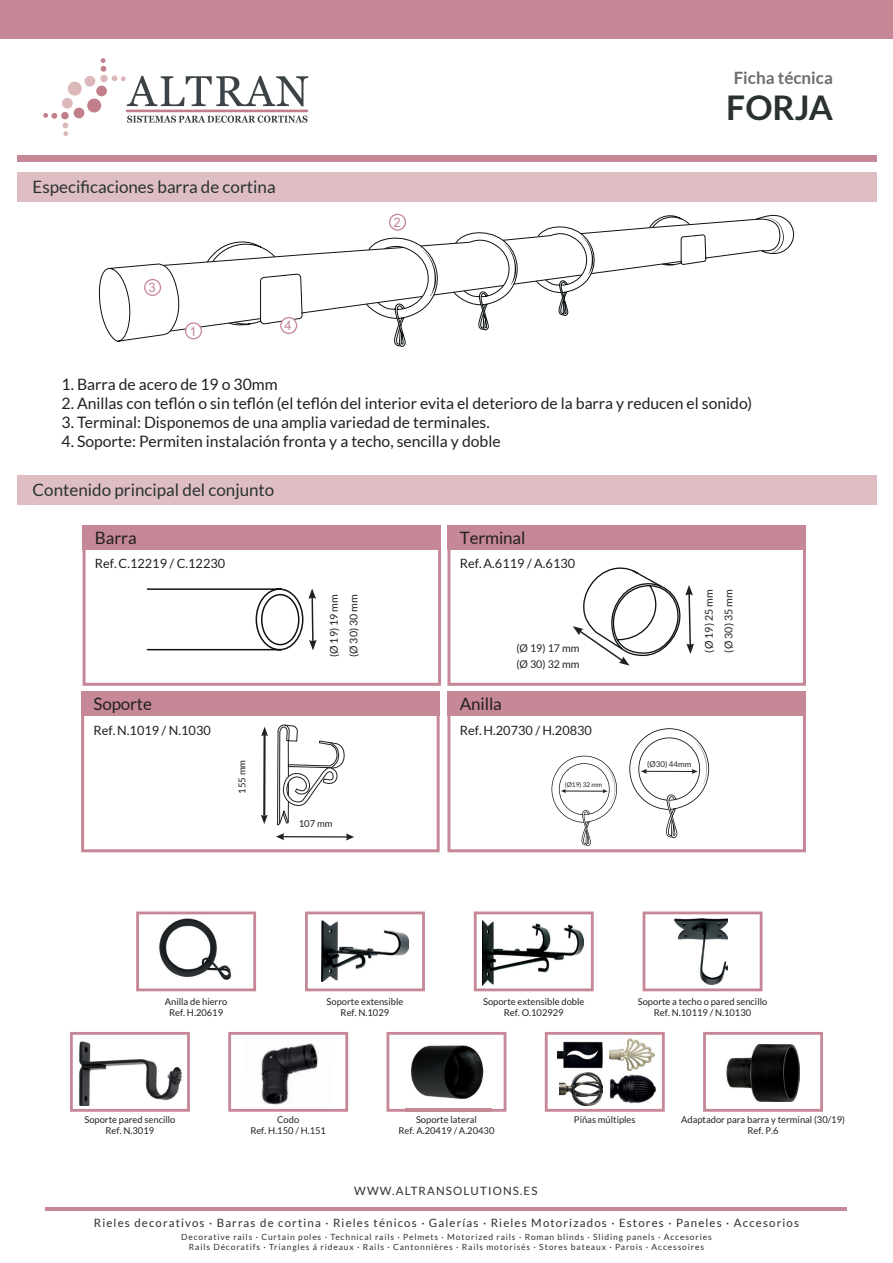
<style>
.page{position:relative;width:893px;height:1263px;background:#fff}
.page>*{position:absolute;margin:0;border:0;box-sizing:border-box;transform-origin:0 0}
.t1{font:700 34.05px "Lato";color:#293131}
.t2{font:16.95px "Lato";color:#293131}
.t3{font:16.95px "Lato";letter-spacing:-.01em;color:#231f20}
.t4{font:700 16.95px "Lato";color:#6c6d70}
.t5{font:15.75px "Lato";color:#231f20}
.t6{font:13.05px "Arial";color:#c68897}
.t7{font:12.75px "Lato";color:#231f20}
.t8{font:11.55px "Lato";letter-spacing:.1em;color:#293131}
.t9{font:10.65px/19.5px "Lato";color:#231f20}
.t10{font:9.45px "Lato";color:#231f20}
.t11{font:9.3px/11.2px "Lato";color:#231f20;text-align:center}
.t12{font:8.55px/10.2px "Lato";letter-spacing:.1em;color:#293131;text-align:center}
.t13{font:7.95px "Lato";color:#231f20}
.t14{font:6.6px "Lato";color:#231f20}
</style>
<div class="page">
<svg style="left:43px;top:113px;width:14px;height:6px"></svg>
<div style="left:61px;top:112px;width:8px;height:7px;background:#c07f8a;border-radius:50%"></div>
<div style="left:74px;top:108px;width:10px;height:10px;background:#c07f8a;border-radius:50%"></div>
<div style="left:87px;top:99px;width:14px;height:13px;background:#c07f8a;border-radius:50%"></div>
<div style="left:96px;top:86px;width:11px;height:10px;background:#c07f8a;border-radius:50%"></div>
<svg style="left:101px;top:58px;width:5px;height:14px"></svg>
<hr style="left:126px;top:110px;width:182px;height:2px;background:#c07f8a">
<svg style="left:112px;top:75px;width:196px;height:31px"></svg>
<div style="left:100px;top:75px;width:8px;height:7px;background:#ddb8bb;border-radius:50%"></div>
<div style="left:85px;top:76px;width:10px;height:11px;background:#ddb8bb;border-radius:50%"></div>
<div style="left:68px;top:82px;width:14px;height:14px;background:#ddb8bb;border-radius:50%"></div>
<div style="left:62px;top:98px;width:11px;height:11px;background:#ddb8bb;border-radius:50%"></div>
<svg style="left:63px;top:123px;width:5px;height:13px"></svg>
<svg style="left:127px;top:116px;width:181px;height:7px"></svg>
<div style="left:17px;top:156px;width:859px;height:6px;background:#c68897"></div>
<div style="left:0;top:0;width:893px;height:38px;background:#c68897"></div>
<div style="left:17px;top:172px;width:859px;height:30px;background:#dfbec3"></div>
<div style="left:17px;top:475px;width:859px;height:30px;background:#dfbec3"></div>
<hr style="left:46px;top:1207px;width:801px;height:4px;background:#c68897">
<svg style="left:98px;top:214px;width:696px;height:128px"></svg>
<svg style="left:763px;top:217px;width:21px;height:36px"></svg>
<svg style="left:707px;top:218px;width:56px;height:108px"></svg>
<svg style="left:162px;top:214px;width:545px;height:133px"></svg>
<div style="left:186px;top:323px;width:15px;height:16px;background:#fff;border-radius:50%"></div>
<div style="left:185px;top:322px;width:17px;height:17px;border:1px solid #c68897;border-radius:50%"></div>
<div style="left:390px;top:214px;width:15px;height:16px;background:#fff;border-radius:50%"></div>
<div style="left:389px;top:214px;width:17px;height:17px;border:1px solid #c68897;border-radius:50%"></div>
<div style="left:145px;top:280px;width:15px;height:15px;background:#fff;border-radius:50%"></div>
<div style="left:144px;top:279px;width:17px;height:17px;border:1px solid #c68897;border-radius:50%"></div>
<div style="left:281px;top:318px;width:16px;height:15px;background:#fff;border-radius:50%"></div>
<div style="left:280px;top:317px;width:17px;height:17px;border:1px solid #c68897;border-radius:50%"></div>
<div style="left:83px;top:525px;width:358px;height:24px;background:#c68897"></div>
<div style="left:83px;top:546px;width:358px;height:140px;border:3px solid #c68897"></div>
<svg style="left:146px;top:588px;width:171px;height:63px"></svg>
<div style="left:447px;top:525px;width:359px;height:24px;background:#c68897"></div>
<div style="left:447px;top:546px;width:359px;height:140px;border:3px solid #c68897"></div>
<svg style="left:573px;top:567px;width:121px;height:99px"></svg>
<div style="left:447px;top:691px;width:359px;height:25px;background:#c68897"></div>
<div style="left:447px;top:713px;width:359px;height:139px;border:3px solid #c68897"></div>
<svg style="left:551px;top:756px;width:66px;height:90px"></svg>
<svg style="left:629px;top:728px;width:80px;height:110px"></svg>
<svg style="left:136px;top:911px;width:120px;height:80px"></svg>
<svg style="left:70px;top:1032px;width:120px;height:80px"></svg>
<svg style="left:228px;top:1032px;width:120px;height:80px"></svg>
<svg style="left:386px;top:1032px;width:120px;height:80px"></svg>
<svg style="left:545px;top:1032px;width:120px;height:80px"></svg>
<div style="left:703px;top:1032px;width:120px;height:80px;border:3px solid #c68897"></div>
<svg style="left:305px;top:911px;width:120px;height:80px"></svg>
<svg style="left:474px;top:911px;width:120px;height:80px"></svg>
<svg style="left:643px;top:911px;width:119px;height:80px"></svg>
<div style="left:81px;top:691px;width:359px;height:25px;background:#c68897"></div>
<div style="left:81px;top:713px;width:359px;height:139px;border:3px solid #c68897"></div>
<hr style="left:263px;top:734px;width:3px;height:82px;background:#231f20">
<svg style="left:261px;top:815px;width:7px;height:9px"></svg>
<svg style="left:261px;top:727px;width:7px;height:9px"></svg>
<hr style="left:282px;top:836px;width:66px;height:1px;background:#231f20">
<svg style="left:276px;top:833px;width:8px;height:7px"></svg>
<svg style="left:346px;top:833px;width:8px;height:7px"></svg>
<img style="left:607px;top:1073px;width:53px;height:34px">
<img style="left:560px;top:1072px;width:42px;height:33px">
<img style="left:609px;top:1038px;width:45px;height:32px">
<img style="left:555px;top:1040px;width:50px;height:29px">
<img style="left:405px;top:1040px;width:87px;height:69px">
<img style="left:405px;top:1109px;width:87px;height:3px">
<img style="left:151px;top:917px;width:86px;height:70px">
<img style="left:240px;top:1041px;width:95px;height:68px">
<img style="left:240px;top:1109px;width:90px;height:2px">
<img style="left:674px;top:918px;width:54px;height:67px">
<img style="left:78px;top:1041px;width:104px;height:65px">
<img style="left:321px;top:920px;width:88px;height:62px">
<img style="left:482px;top:920px;width:102px;height:65px">
<img style="left:726px;top:1044px;width:73px;height:57px">
<svg style="left:277px;top:724px;width:68px;height:102px"></svg>
<h2 class="t2" style="left:33px;top:178px;width:245px">Especificaciones barra de cortina</h2>
<h3 class="t6" style="left:149px;top:279px;width:9px">3</h3>
<h3 class="t6" style="left:189px;top:322px;width:9px">1</h3>
<h3 class="t6" style="left:285px;top:317px;width:9px">4</h3>
<h3 class="t6" style="left:393px;top:213px;width:9px">2</h3>
<h2 class="t4" style="left:734px;top:68px;width:101px">Ficha técnica</h2>
<h1 class="t1" style="left:726px;top:89px;width:108px">FORJA</h1>
<h3 class="t5" style="left:62px;top:376px;width:218px">1. Barra de acero de 19 o 30mm</h3>
<h3 class="t5" style="left:62px;top:394px;width:692px">2. Anillas con teflón o sin teflón (el teflón del interior evita el deterioro de la barra y reducen el sonido)</h3>
<h3 class="t5" style="left:62px;top:413px;width:430px">3. Terminal: Disponemos de una amplia variedad de terminales.</h3>
<h3 class="t5" style="left:62px;top:432px;width:441px">4. Soporte: Permiten instalación fronta y a techo, sencilla y doble</h3>
<h2 class="t2" style="left:33px;top:481px;width:243px">Contenido principal del conjunto</h2>
<h2 class="t3" style="left:95px;top:528px;width:43px">Barra</h2>
<h3 class="t7" style="left:95px;top:557px;width:132px">Ref.C.12219 / C.12230</h3>
<h2 class="t3" style="left:460px;top:528px;width:67px">Terminal</h2>
<h3 class="t7" style="left:460px;top:557px;width:117px">Ref.A.6119 / A.6130</h3>
<p class="t9" style="left:324px;top:657px;width:65px;rotate:-90deg">(Ø 19) 19 mm (Ø 30) 30 mm</p>
<p class="t9" style="left:516px;top:638px;width:65px">(Ø 19) 17 mm</p>
<p class="t9" style="left:699px;top:652px;width:65px;rotate:-90deg">(Ø 19) 25 mm (Ø 30) 35 mm</p>
<p class="t9" style="left:516px;top:654px;width:65px">(Ø 30) 32 mm</p>
<h2 class="t3" style="left:94px;top:695px;width:60px">Soporte</h2>
<h3 class="t7" style="left:94px;top:723px;width:119px">Ref.N.1019 / N.1030</h3>
<h2 class="t3" style="left:460px;top:695px;width:43px">Anilla</h2>
<h3 class="t7" style="left:460px;top:723px;width:134px">Ref.H.20730 / H.20830</h3>
<p class="t10" style="left:237px;top:794px;width:36px;rotate:-90deg">155 mm</p>
<p class="t14" style="left:565px;top:781px;width:39px">(Ø19) 32 mm</p>
<p class="t13" style="left:647px;top:759px;width:46px">(Ø30) 44mm</p>
<p class="t10" style="left:299px;top:818px;width:36px">107 mm</p>
<p class="t11" style="left:165px;top:995px;width:64px">Anilla de hierro<br>Ref. H.20619</p>
<p class="t11" style="left:327px;top:995px;width:78px">Soporte extensible<br>Ref. N.1029</p>
<p class="t11" style="left:483px;top:995px;width:103px">Soporte extensible doble<br>Ref. O.102929</p>
<p class="t11" style="left:638px;top:995px;width:131px">Soporte a techo o pared sencillo<br>Ref. N.10119 / N.10130</p>
<p class="t11" style="left:84px;top:1114px;width:93px">Soporte pared sencillo<br>Ref. N.3019</p>
<p class="t11" style="left:250px;top:1114px;width:77px">Codo<br>Ref. H.150 / H.151</p>
<p class="t11" style="left:399px;top:1114px;width:97px">Soporte lateral<br>Ref. A.20419 / A.20430</p>
<p class="t11" style="left:574px;top:1114px;width:63px">Piñas múltiples</p>
<p class="t11" style="left:681px;top:1114px;width:165px">Adaptador para barra y terminal (30/19)<br>Ref. P.6</p>
<p class="t8" style="left:354px;top:1184px;width:185px">WWW.ALTRANSOLUTIONS.ES</p>
<p class="t8" style="left:94px;top:1216px;width:707px">Rieles decorativos · Barras de cortina · Rieles ténicos · Galerías · Rieles Motorizados · Estores · Paneles · Accesorios</p>
<p class="t12" style="left:181px;top:1231px;width:532px">Decorative rails · Curtain poles · Technical rails · Pelmets · Motorized rails · Roman blinds · Sliding panels · Accesories<br>Rails Décoratifs · Triangles á rideaux · Rails · Cantonnières · Rails motorisés · Stores bateaux · Parois · Accessoires</p>
</div>
